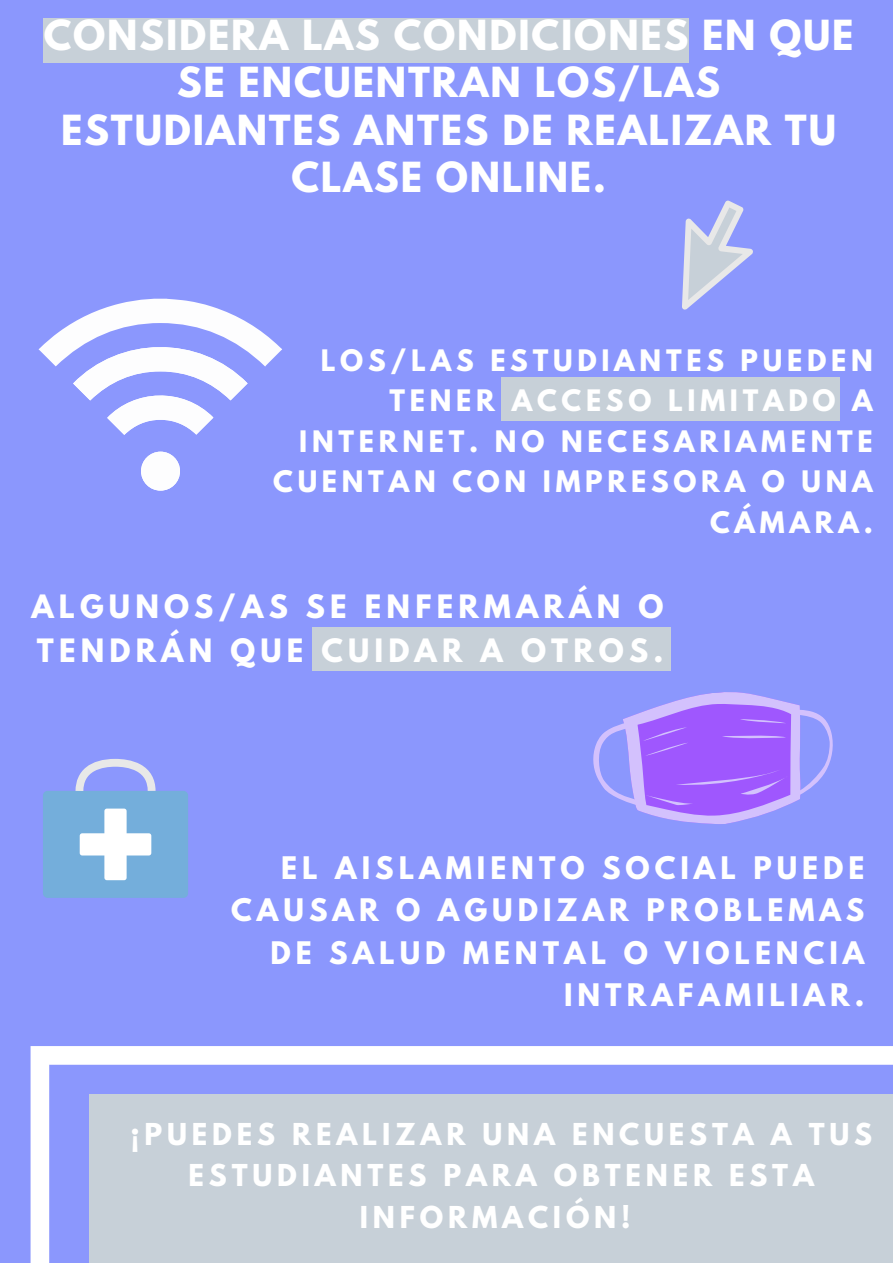
<style>
.page{position:relative;width:893px;height:1263px;background:#8b97fd}
.page>*{position:absolute;margin:0;border:0;box-sizing:border-box;transform-origin:0 0}
.t1{font:700 36.75px/47.4px "League Spartan";letter-spacing:.05em;color:#fff;text-align:center}
.t2{font:700 28.58px/44px "League Spartan";letter-spacing:.18em;color:#fff}
.t3{font:700 27.53px/42.5px "League Spartan";letter-spacing:.18em;color:#fff;text-align:right}
.t4{font:700 26.78px/41.5px "League Spartan";letter-spacing:.18em;color:#fff;text-align:center}
.t5{font:700 26.25px/40.5px "League Spartan";letter-spacing:.18em;color:#fff;text-align:right}
</style>
<div class="page">
<svg style="left:39px;top:299px;width:243px;height:183px"></svg>
<div style="left:141px;top:452px;width:39px;height:39px;background:#fff;border-radius:50%"></div>
<div style="left:312px;top:628px;width:358px;height:43px;background:#c7d0d8"></div>
<svg style="left:593px;top:692px;width:240px;height:132px"></svg>
<div style="left:43px;top:791px;width:145px;height:107px;background:#74aedb;border-radius:5px"></div>
<div style="left:80px;top:833px;width:71px;height:22px;background:#fff;border-radius:3px"></div>
<div style="left:104px;top:808px;width:23px;height:72px;background:#fff;border-radius:3px"></div>
<svg style="left:75px;top:759px;width:81px;height:32px"></svg>
<div style="left:43px;top:18px;width:645px;height:44px;background:#c7d0d8"></div>
<div style="left:501px;top:377px;width:338px;height:43px;background:#c7d0d8"></div>
<svg style="left:682px;top:200px;width:71px;height:110px"></svg>
<svg style="left:31px;top:1046px;width:862px;height:217px;fill:#c7d0d8"></svg>
<h1 class="t1" style="left:44px;top:16px;width:811px">CONSIDERA LAS CONDICIONES EN QUE<br>SE ENCUENTRAN LOS/LAS<br>ESTUDIANTES ANTES DE REALIZAR TU<br>CLASE ONLINE.</h1>
<p class="t5" style="left:273px;top:343px;width:601px">LOS/LAS ESTUDIANTES PUEDEN<br>TENER ACCESO LIMITADO A<br>INTERNET. NO NECESARIAMENTE<br>CUENTAN CON IMPRESORA O UNA<br>CÁMARA.</p>
<p class="t2" style="left:31px;top:588px;width:633px">ALGUNOS/AS SE ENFERMARÁN O<br>TENDRÁN QUE CUIDAR A OTROS.</p>
<p class="t3" style="left:231px;top:850px;width:634px">EL AISLAMIENTO SOCIAL PUEDE<br>CAUSAR O AGUDIZAR PROBLEMAS<br>DE SALUD MENTAL O VIOLENCIA<br>INTRAFAMILIAR.</p>
<p class="t4" style="left:130px;top:1117px;width:743px">¡PUEDES REALIZAR UNA ENCUESTA A TUS<br>ESTUDIANTES PARA OBTENER ESTA<br>INFORMACIÓN!</p>
</div>
